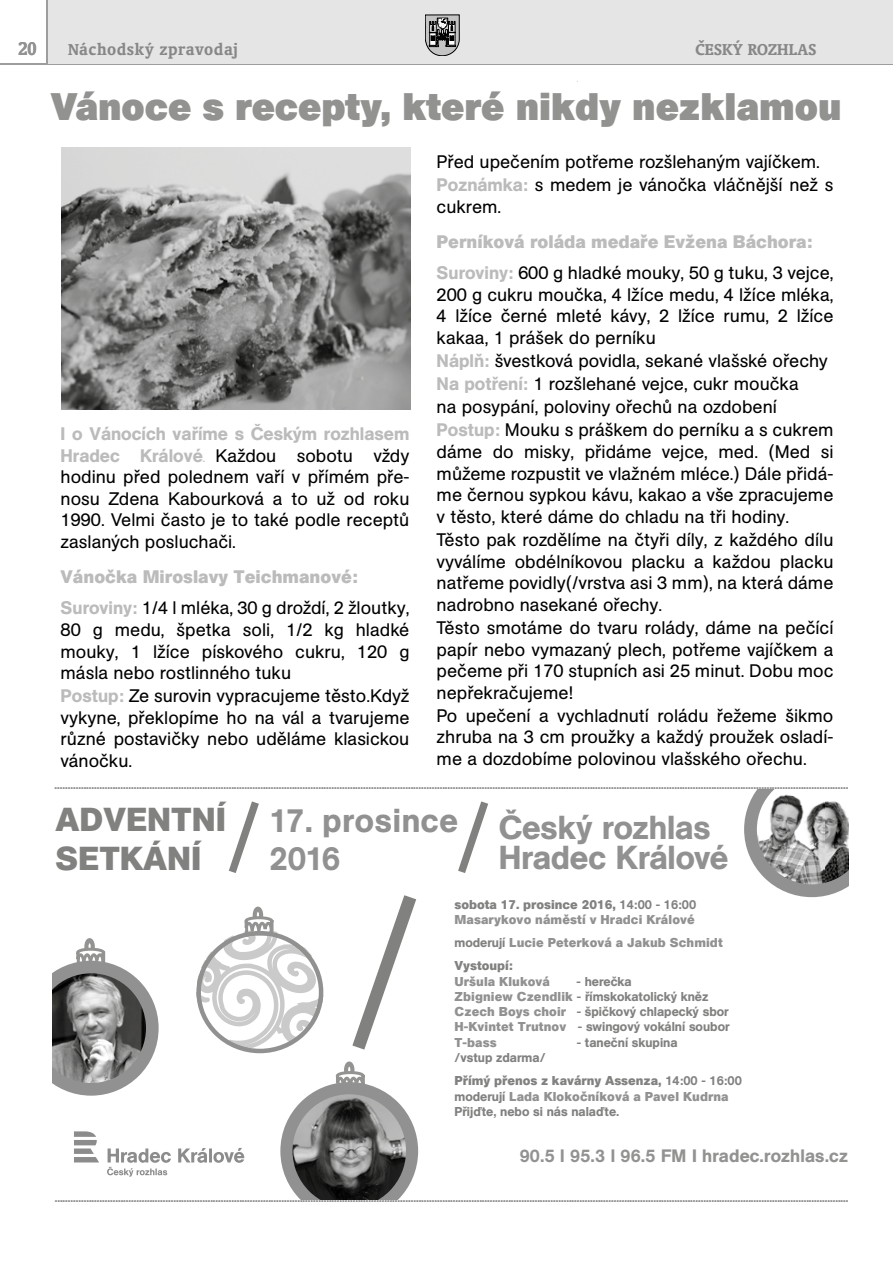
<style>
.page{position:relative;width:893px;height:1263px;background:#fff}
.page>*{position:absolute;margin:0;border:0;box-sizing:border-box;transform-origin:0 0}
.t1{font:900 38.1px "AG Book Pro";color:#929291}
.t2{font:500 32.85px/30.2px "AG Book Pro";letter-spacing:-.005em;color:#919191}
.t3{font:500 32.85px/37.8px "AG Book Pro";letter-spacing:.025em;color:#919191}
.t4{font:700 32.85px/39.5px "AG Book Pro";color:#818180}
.t5{font:700 21px "Oranda AT";color:#929292;scale:.9 1}
.t6{font:18px/22px "AG Book Pro";color:#000}
.t7{font:700 18px/30.9px "AG Book Pro";color:#bbb}
.t8{font:700 18px "Oranda AT";letter-spacing:.02em;color:#878787}
.t9{font:500 17.85px "AG Book Pro";letter-spacing:.01em;color:#929291}
.t10{font:500 12.75px/15.3px "AG Book Pro";color:#818180}
.t11{font:700 12.75px/15.3px "AG Book Pro";letter-spacing:.01em;color:#919191}
.t12{font:700 12.75px/23.1px "AG Book Pro";color:#818180}
.t13{font:900 9px "AG Book Pro";color:#929291}
.s1{font-weight:500;color:#bbb}
.s2{font-weight:500}
.s3{font-weight:400;color:#000}
.s4{font-weight:500;font-size:9px;color:#bbb}
.s5{font-weight:700;color:#bbb}
.s6{color:#818180}
.s7{font-weight:500;color:#818180}
.s8{font-weight:700;color:#919191}
</style>
<div class="page">
<hr style="left:0;top:63px;width:893px;height:1px;background:#9d9d9c">
<svg style="left:280px;top:1061px;width:138px;height:139px"></svg>
<img style="left:62px;top:148px;width:348px;height:261px">
<svg style="left:52px;top:938px;width:107px;height:158px"></svg>
<svg style="left:229px;top:801px;width:30px;height:72px"></svg>
<svg style="left:458px;top:801px;width:30px;height:72px"></svg>
<svg style="left:352px;top:895px;width:64px;height:154px"></svg>
<svg style="left:744px;top:789px;width:105px;height:109px"></svg>
<svg style="left:74px;top:1131px;width:25px;height:31px"></svg>
<svg style="left:107px;top:1148px;width:137px;height:29px"></svg>
<svg style="left:196px;top:907px;width:127px;height:146px"></svg>
<div style="left:47px;top:0;width:846px;height:64px;background:#e5e5e5"></div>
<svg style="left:425px;top:15px;width:34px;height:41px"></svg>
<hr style="left:47px;top:0;width:1px;height:64px;background:#9d9d9c">
<p class="t5" style="left:19px;top:36px;width:21px">20</p>
<p class="t8" style="left:68px;top:39px;width:171px">Náchodský zpravodaj</p>
<p class="t8" style="left:695px;top:39px;width:122px">ČESKÝ ROZHLAS</p>
<p class="t8" style="left:68px;top:39px;width:207px">ARCHA, KŘEST PUBLIKACE</p>
<p class="t8" style="left:650px;top:39px;width:167px">Náchodský zpravodaj</p>
<h1 class="t1" style="left:51px;top:82px;width:792px">Vánoce s recepty, které nikdy nezklamou</h1>
<p class="t6" style="left:437px;top:151px;width:398px">Před upečením potřeme rozšlehaným vajíčkem.<br><span class="s1">Poznámka:</span> s medem je vánočka vláčnější než s cukrem.</p>
<p class="t7" style="left:437px;top:226px;width:398px">Perníková roláda medaře Evžena Báchora:<br><span class="s2">Suroviny:</span> <span class="s3">600 g hladké mouky, 50 g tuku, 3 vejce,</span></p>
<p class="t6" style="left:437px;top:283px;width:398px">200 g cukru moučka, 4 lžíce medu, 4 lžíce mléka, 4 lžíce černé mleté kávy, 2 lžíce rumu, 2 lžíce kakaa, 1 prášek do perníku<br><span class="s1">Náplň:</span> švestková povidla, sekané vlašské ořechy <span class="s1">Na potření:</span> 1 rozšlehané vejce, cukr moučka<br>na posypání, poloviny ořechů na ozdobení <span class="s1">Postup:</span> Mouku s práškem do perníku a s cukrem dáme do misky, přidáme vejce, med. (Med si můžeme rozpustit ve vlažném mléce.) Dále přidá&shy;me černou sypkou kávu, kakao a vše zpracujeme v těsto, které dáme do chladu na tři hodiny.<br>Těsto pak rozdělíme na čtyři díly, z každého dílu vyválíme obdélníkovou placku a každou placku natřeme povidly(/vrstva asi 3 mm), na která dáme nadrobno nasekané ořechy.<br>Těsto smotáme do tvaru rolády, dáme na pečící papír nebo vymazaný plech, potřeme vajíčkem a pečeme při 170 stupních asi 25 minut. Dobu moc nepřekračujeme!<br>Po upečení a vychladnutí roládu řežeme šikmo zhruba na 3 cm proužky a každý proužek osladí&shy;me a dozdobíme polovinou vlašského ořechu.</p>
<p class="t6" style="left:61px;top:423px;width:350px;line-height:21.6px;text-align:justify"><span class="s1">I o Vánocích vaříme s Českým rozhlasem Hradec Králové</span><span class="s4">.</span> Každou sobotu vždy hodinu před polednem vaří v přímém pře&shy;nosu Zdena Kabourková a to už od roku 1990. Velmi často je to také podle receptů zaslaných posluchači.</p>
<p class="t6" style="left:61px;top:561px;width:350px;line-height:30.9px"><span class="s5">Vánočka Miroslavy Teichmanové:<br></span><span class="s1">Suroviny:</span> 1/4 l mléka, 30 g droždí, 2 žloutky,</p>
<p class="t6" style="left:61px;top:618px;width:350px">80 g medu, špetka soli, 1/2 kg hladké mouky, 1 lžíce pískového cukru, 120 g másla nebo rostlinného tuku<br><span class="s1">Postup:</span> Ze surovin vypracujeme těsto.Když vykyne, překlopíme ho na vál a tvarujeme různé postavičky nebo uděláme klasickou vánočku.</p>
<p class="t13" style="left:55px;top:780px;width:795px">.............................................................................................................................................................................................................................................................................................................</p>
<h2 class="t4" style="left:55px;top:799px;width:172px">ADVENTNÍ<br>SETKÁNÍ</h2>
<h2 class="t3" style="left:269px;top:801px;width:190px">17. prosince<br>2016</h2>
<h2 class="t2" style="left:499px;top:812px;width:231px">Český rozhlas<br>Hradec Králové</h2>
<p class="t11" style="left:454px;top:896px;width:243px"><span class="s6">sobota 17. prosince 2016,</span> <span class="s7">14:00 - 16:00<br></span>Masarykovo náměstí v Hradci Králové</p>
<p class="t11" style="left:454px;top:931px;width:270px;line-height:23.1px"><span class="s7">moderují</span> Lucie Peterková a Jakub Schmidt<br><span class="s6">Vystoupí:</span></p>
<p class="t11" style="left:454px;top:973px;width:97px">Uršula Kluková</p>
<p class="t10" style="left:454px;top:973px;width:277px;text-indent:122px">- herečka<br><span class="s8">Zbigniew Czendlik</span> - římskokatolický kněz<br><span class="s8">Czech Boys choir</span> - špičkový chlapecký sbor<br><span class="s8">H-Kvintet Trutnov</span> - swingový vokální soubor<br><span class="s8">T-bass</span></p>
<p class="t10" style="left:577px;top:1034px;width:102px">- taneční skupina</p>
<p class="t12" style="left:454px;top:1046px;width:289px"><span class="s2">/vstup zdarma/<br></span>Přímý přenos z kavárny Assenza, <span class="s2">14:00 - 16:00</span></p>
<p class="t10" style="left:454px;top:1088px;width:276px">moderují <span class="s8">Lada Klokočníková a Pavel Kudrna<br></span>Přijďte, nebo si nás nalaďte.</p>
<p class="t9" style="left:520px;top:1144px;width:330px">90.5 l 95.3 l 96.5 FM I hradec.rozhlas.cz</p>
<p class="t13" style="left:55px;top:1193px;width:795px">.............................................................................................................................................................................................................................................................................................................</p>
</div>
